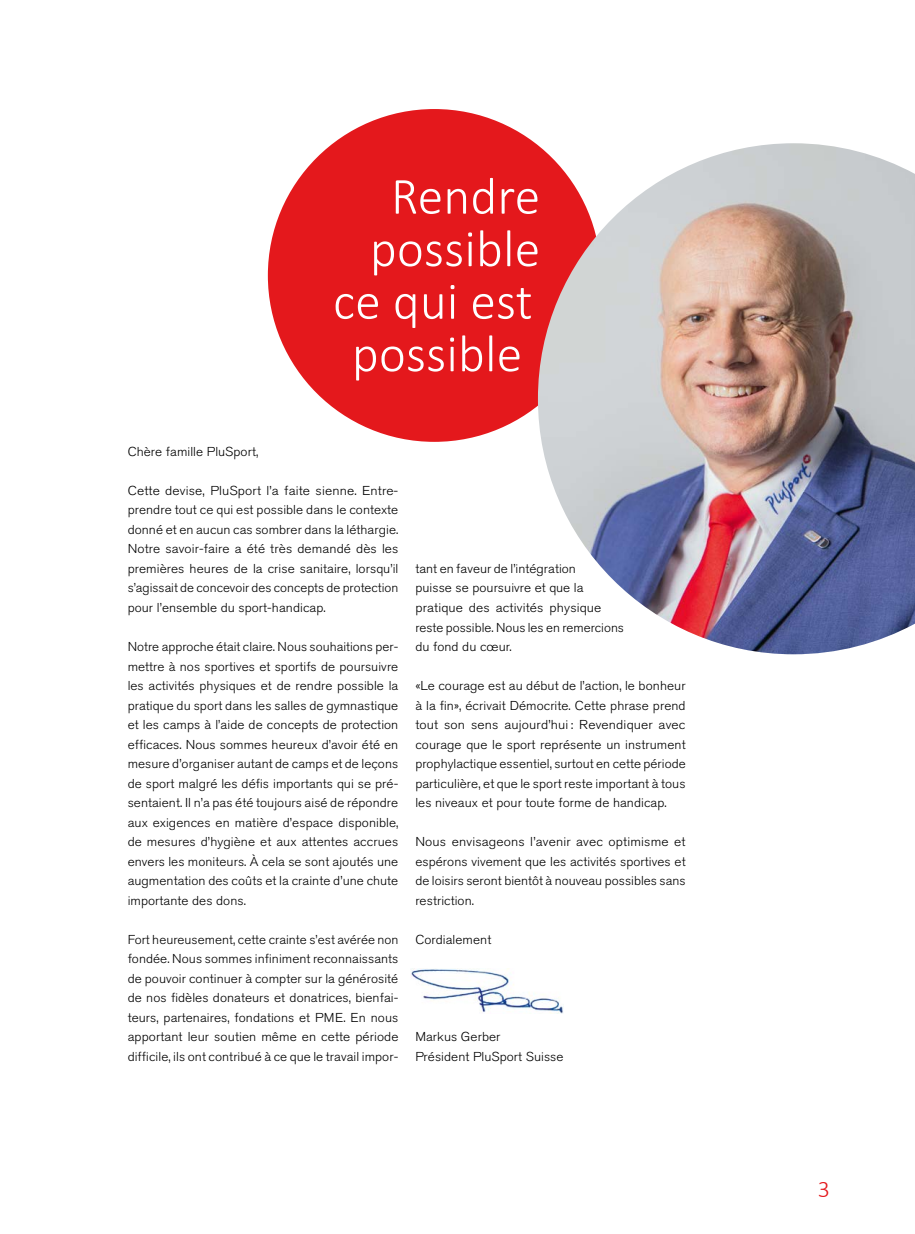
<style>
.page{position:relative;width:915px;height:1234px;background:#fff}
.page>*{position:absolute;margin:0;border:0;box-sizing:border-box;transform-origin:0 0}
.deutsch_01_hauptitel_negativ{font:300 52.5px "Calibri";letter-spacing:.005em;color:#fff}
.t1{font:300 24px "Calibri";color:#e4181c}
.französisch_01_lauftext_oe_f{font:300 12.9px/19.5px "Akzidenz Grotesk BE";letter-spacing:.005em;color:#000;text-align:justify;scale:1.04 1}
.französisch_01_lauftext_oe_f-2{font:300 12.9px/19.5px "Akzidenz Grotesk BE";letter-spacing:.005em;color:#000;scale:1.05 1}
.französisch_01_lauftext_oe_f-3{font:300 12.9px/19.5px "Akzidenz Grotesk BE";letter-spacing:.005em;color:#000;text-align:justify;scale:1.07 1}
</style>
<div class="page">
<img style="left:411px;top:968px;width:152px;height:44px">
<div style="left:268px;top:109px;width:332px;height:333px;background:#e4181c;border-radius:50%"></div>
<img style="left:537px;top:143px;width:377px;height:511px">
<h2 class="deutsch_01_hauptitel_negativ" style="left:391px;top:163px;width:150px">Rendre</h2>
<h2 class="deutsch_01_hauptitel_negativ" style="left:370px;top:216px;width:172px">possible</h2>
<h2 class="deutsch_01_hauptitel_negativ" style="left:333px;top:268px;width:201px">ce qui est</h2>
<h2 class="deutsch_01_hauptitel_negativ" style="left:352px;top:321px;width:172px">possible</h2>
<p class="französisch_01_lauftext_oe_f-2" style="left:128px;top:442px;width:126px">Chère famille PluSport,</p>
<p class="französisch_01_lauftext_oe_f-3" style="left:128px;top:481px;width:254px">Cette devise, PluSport l’a faite sienne. Entre&shy;prendre tout ce qui est possible dans le contexte donné et en aucun cas sombrer dans la léthargie.<br>Notre savoir-faire a été très demandé dès les premières heures de la crise sanitaire, lorsqu’il s’agissait de concevoir des concepts de protection pour l’ensemble du sport-handicap.</p>
<p class="französisch_01_lauftext_oe_f" style="left:128px;top:637px;width:262px">Notre approche était claire. Nous souhaitions per&shy;mettre à nos sportives et sportifs de poursuivre les activités physiques et de rendre possible la pratique du sport dans les salles de gymnastique et les camps à l’aide de concepts de protection efficaces. Nous sommes heureux d’avoir été en mesure d’organiser autant de camps et de leçons de sport malgré les défis importants qui se pré&shy;sentaient. Il n’a pas été toujours aisé de répondre aux exigences en matière d’espace disponible, de mesures d’hygiène et aux attentes accrues envers les moniteurs. À cela se sont ajoutés une augmentation des coûts et la crainte d’une chute importante des dons.</p>
<p class="französisch_01_lauftext_oe_f" style="left:128px;top:929px;width:262px">Fort heureusement, cette crainte s’est avérée non fondée. Nous sommes infiniment reconnaissants de pouvoir continuer à compter sur la générosité de nos fidèles donateurs et donatrices, bienfai&shy;teurs, partenaires, fondations et PME. En nous apportant leur soutien même en cette période difficile, ils ont contribué à ce que le travail impor-</p>
<p class="französisch_01_lauftext_oe_f-2" style="left:415px;top:559px;width:200px">tant en faveur de l’intégration<br>puisse se poursuivre et que la pratique des activités physique reste possible. Nous les en remercions du fond du cœur.</p>
<p class="französisch_01_lauftext_oe_f-2" style="left:415px;top:676px;width:259px;text-align:justify">«Le courage est au début de l’action, le bonheur à la fin», écrivait Démocrite. Cette phrase prend tout son sens aujourd’hui : Revendiquer avec courage que le sport représente un instrument prophylactique essentiel, surtout en cette période particulière, et que le sport reste important à tous les niveaux et pour toute forme de handicap.</p>
<p class="französisch_01_lauftext_oe_f-3" style="left:415px;top:832px;width:254px">Nous envisageons l’avenir avec optimisme et espérons vivement que les activités sportives et de loisirs seront bientôt à nouveau possibles sans restriction.</p>
<p class="französisch_01_lauftext_oe_f-2" style="left:415px;top:929px;width:74px">Cordialement</p>
<p class="französisch_01_lauftext_oe_f-2" style="left:415px;top:1027px;width:82px">Markus Gerber</p>
<p class="französisch_01_lauftext_oe_f-2" style="left:415px;top:1046px;width:143px">Président PluSport Suisse</p>
<h2 class="t1" style="left:817px;top:1174px;width:14px">3</h2>
</div>
